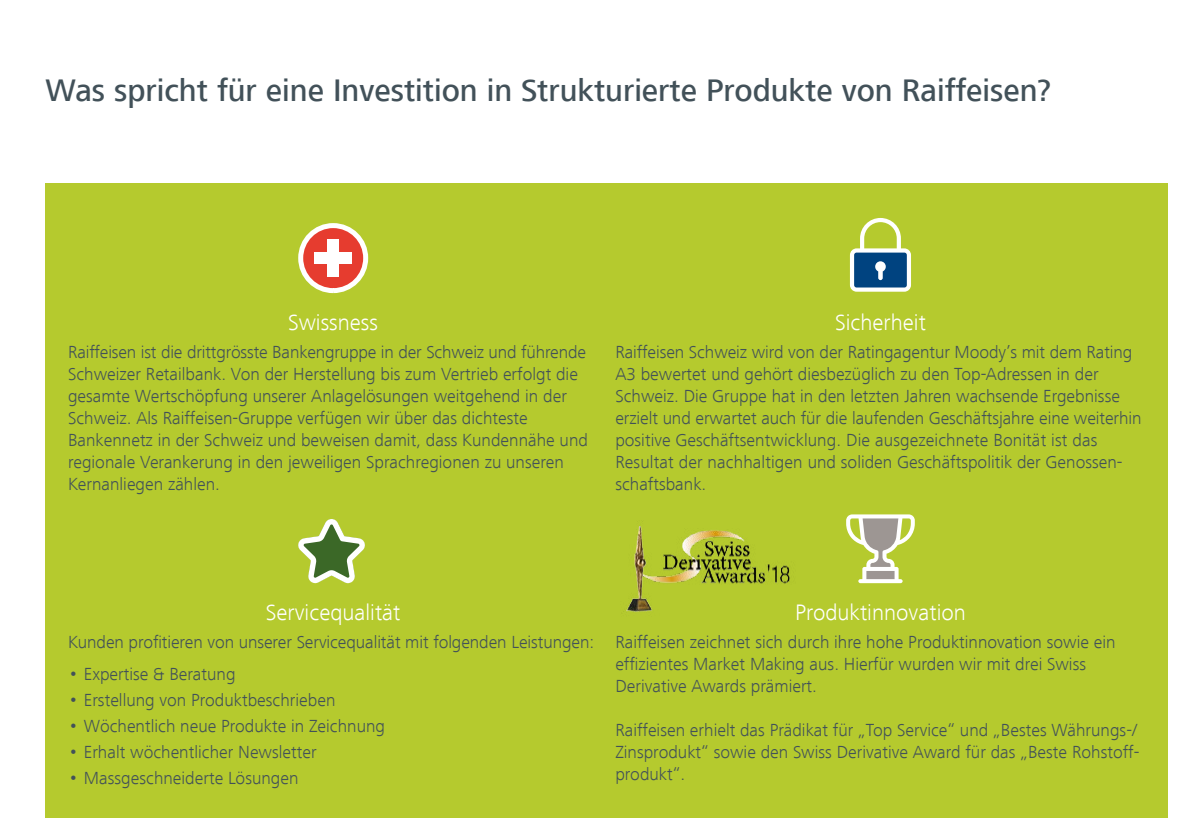
<style>
.page{position:relative;width:1191px;height:840px;background:#fff}
.page>*{position:absolute;margin:0;border:0;box-sizing:border-box;transform-origin:0 0}
.t1{font:500 32px "Frutiger Next LT";color:#425159}
.t2{font:300 23px "Frutiger Next LT";color:#fff}
.t3{font:300 18px/22px "Frutiger Next LT";color:#425159}
.s1{font-size:20px}
</style>
<div class="page">
<div style="left:45px;top:183px;width:1123px;height:633px;background:#b5ca2e"></div>
<img style="left:626px;top:526px;width:164px;height:86px">
<svg style="left:850px;top:218px;width:61px;height:73px"></svg>
<svg style="left:298px;top:519px;width:67px;height:64px"></svg>
<svg style="left:298px;top:223px;width:70px;height:70px;background:#ed7c72"></svg>
<div style="left:314px;top:252px;width:38px;height:12px;background:#fff"></div>
<div style="left:327px;top:239px;width:12px;height:38px;background:#fff"></div>
<svg style="left:846px;top:514px;width:68px;height:69px"></svg>
<h1 class="t1" style="left:45px;top:72px;width:1007px">Was spricht für eine Investition in Strukturierte Produkte von Raiffeisen?</h1>
<p class="t2" style="left:288px;top:309px;width:91px">Swissness</p>
<p class="t3" style="left:68px;top:341px;width:521px">Raiffeisen ist die drittgrösste Bankengruppe in der Schweiz und führende Schweizer Retailbank. Von der Herstellung bis zum Vertrieb erfolgt die gesamte Wertschöpfung unserer Anlagelösungen weitgehend in der Schweiz. Als Raiffeisen-Gruppe verfügen wir über das dichteste Bankennetz in der Schweiz und beweisen damit, dass Kundennähe und regionale Verankerung in den jeweiligen Sprachregionen zu unseren Kernanliegen zählen.</p>
<p class="t2" style="left:835px;top:309px;width:92px">Sicherheit</p>
<p class="t3" style="left:615px;top:341px;width:528px">Raiffeisen Schweiz wird von der Ratingagentur Moody’s mit dem Rating A3 bewertet und gehört diesbezüglich zu den Top-Adressen in der Schweiz. Die Gruppe hat in den letzten Jahren wachsende Ergebnisse erzielt und erwartet auch für die laufenden Geschäftsjahre eine weiterhin positive Geschäftsentwicklung. Die ausgezeichnete Bonität ist das Resultat der nachhaltigen und soliden Geschäftspolitik der Genossen&shy;schaftsbank.</p>
<p class="t2" style="left:266px;top:599px;width:136px">Servicequalität</p>
<p class="t3" style="left:68px;top:630px;width:527px">Kunden profitieren von unserer Servicequalität mit folgenden Leistungen:</p>
<p class="t3" style="left:68px;top:662px;width:169px"><span class="s1">•</span> Expertise &amp; Beratung</p>
<p class="t3" style="left:68px;top:688px;width:269px"><span class="s1">•</span> Erstellung von Produktbeschrieben</p>
<p class="t3" style="left:68px;top:714px;width:318px"><span class="s1">•</span> Wöchentlich neue Produkte in Zeichnung</p>
<p class="t3" style="left:68px;top:740px;width:250px"><span class="s1">•</span> Erhalt wöchentlicher Newsletter</p>
<p class="t3" style="left:68px;top:766px;width:232px"><span class="s1">•</span> Massgeschneiderte Lösungen</p>
<p class="t2" style="left:795px;top:599px;width:172px">Produktinnovation</p>
<p class="t3" style="left:615px;top:630px;width:502px">Raiffeisen zeichnet sich durch ihre hohe Produktinnovation sowie ein effizientes Market Making aus. Hierfür wurden wir mit drei Swiss<br>Derivative Awards prämiert.</p>
<p class="t3" style="left:615px;top:718px;width:525px">Raiffeisen erhielt das Prädikat für „Top Service“ und „Bestes Währungs-/<br>Zinsprodukt“ sowie den Swiss Derivative Award für das „Beste Rohstoff&shy;produkt“.</p>
</div>
